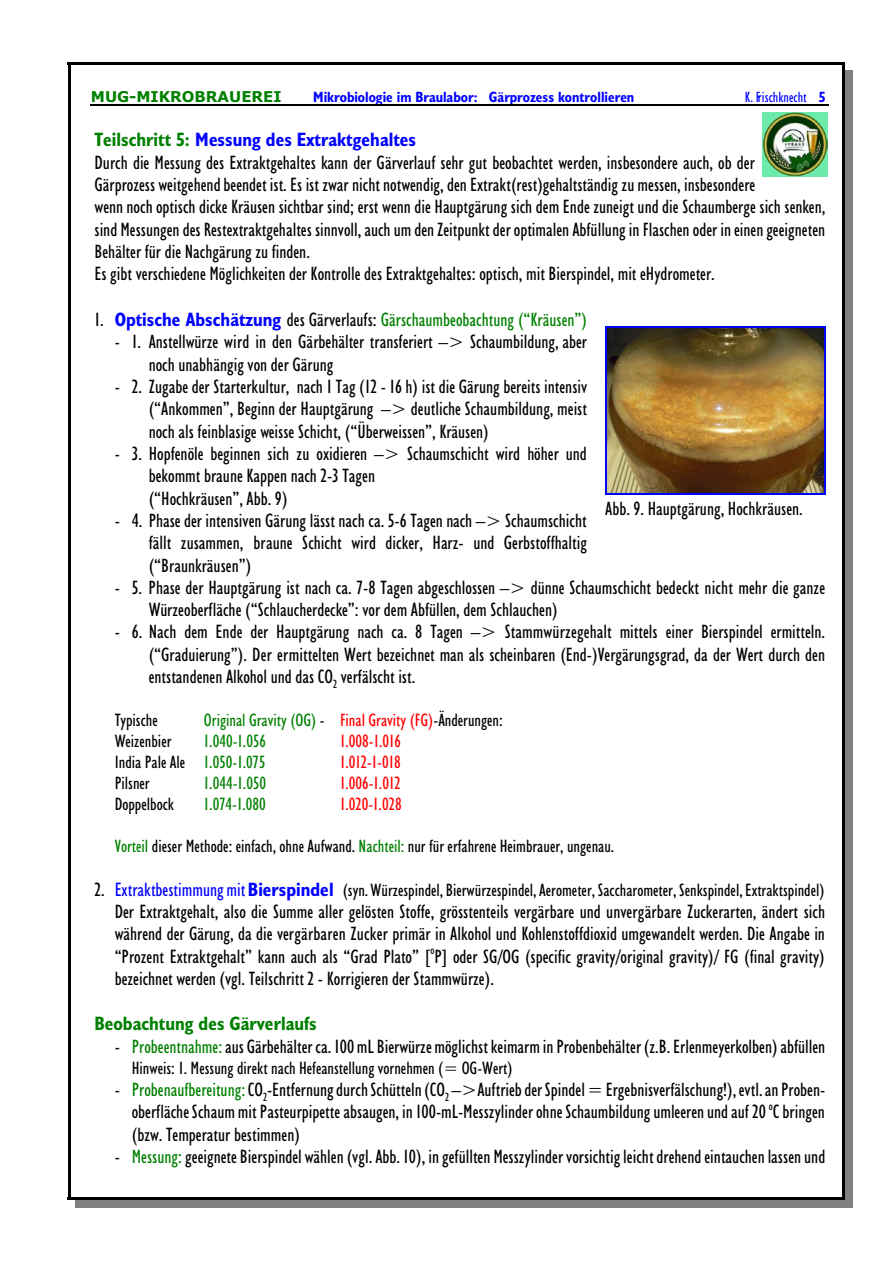
<style>
.page{position:relative;width:893px;height:1263px;background:#fff}
.page>*{position:absolute;margin:0;border:0;box-sizing:border-box;transform-origin:0 0}
.t1{font:condensed 19.5px/22.4px "Humanist 521 BT";color:#000;text-align:justify}
.t2{font:condensed 19.5px "Humanist 521 BT";color:#008000}
.t3{font:700 condensed 19.5px "Humanist 521 BT";color:#008000}
.t4{font:condensed 18px "Humanist 521 BT";color:#000}
.t5{font:italic condensed 18px "Humanist 521 BT";color:#000}
.t6{font:italic condensed 18px "Humanist 521 BT";color:#008000}
.t7{font:condensed 18px "Humanist 521 BT";color:#f00}
.t8{font:condensed 18px "Humanist 521 BT";color:#008000}
.t9{font:700 condensed 15px "Humanist 521 BT";color:#00f}
.t10{font:700 15px "Verdana";color:#008000}
.t11{font:condensed 15px "Humanist 521 BT";color:#00f}
.s1{font-weight:700}
.s2{font-weight:700;color:#008000}
.s3{font-weight:700;color:#00f}
.s4{color:#000}
.s5{color:#f00}
.s6{color:#008000}
.s7{font-size:19.5px}
.s8{font-size:19.5px;color:#00f}
.s9{font-weight:700;font-size:19.5px;color:#00f}
</style>
<div class="page">
<hr style="left:68px;top:62px;width:3px;height:1138px;background:#000">
<hr style="left:842px;top:62px;width:3px;height:1138px;background:#000">
<hr style="left:68px;top:62px;width:777px;height:3px;background:#000">
<hr style="left:68px;top:1197px;width:777px;height:3px;background:#000">
<div style="left:845px;top:70px;width:8px;height:1138px;background:#808080"></div>
<div style="left:76px;top:1200px;width:777px;height:8px;background:#808080"></div>
<hr style="left:90px;top:105px;width:739px;height:1px;background:#000">
<img style="left:607px;top:328px;width:217px;height:165px">
<hr style="left:605px;top:327px;width:1px;height:167px;background:#00f">
<hr style="left:824px;top:327px;width:1px;height:167px;background:#00f">
<hr style="left:605px;top:327px;width:220px;height:1px;background:#00f">
<hr style="left:605px;top:493px;width:220px;height:1px;background:#00f">
<img style="left:762px;top:113px;width:65px;height:64px">
<p class="t10" style="left:91px;top:90px;width:192px">MUG-MIKROBRAUEREI</p>
<p class="t9" style="left:313px;top:90px;width:323px">Mikrobiologie im Braulabor: Gärprozess kontrollieren</p>
<p class="t11" style="left:745px;top:90px;width:82px">K. Frischknecht <span class="s1">5</span></p>
<p class="t1" style="left:94px;top:130px;width:732px;text-align:left"><span class="s2">Teilschritt 5:</span> <span class="s3">Messung des Extraktgehaltes<br></span>Durch die Messung des Extraktgehaltes kann der Gärverlauf sehr gut beobachtet werden, insbesondere auch, ob der<br>Gärprozess weitgehend beendet ist. Es ist zwar nicht notwendig, den Extrakt(rest)gehaltständig zu messen, insbesondere<br>wenn noch optisch dicke Kräusen sichtbar sind; erst wenn die Hauptgärung sich dem Ende zuneigt und die Schaumberge sich senken, sind Messungen des Restextraktgehaltes sinnvoll, auch um den Zeitpunkt der optimalen Abfüllung in Flaschen oder in einen geeigneten Behälter für die Nachgärung zu finden.<br>Es gibt verschiedene Möglichkeiten der Kontrolle des Extraktgehaltes: optisch, mit Bierspindel, mit eHydrometer.</p>
<p class="t2" style="left:94px;top:311px;width:494px"><span class="s4">1.</span> <span class="s3">Optische Abschätzung</span> <span class="s4">des Gärverlaufs:</span> Gärschaumbeobachtung (“Kräusen”)</p>
<p class="t1" style="left:149px;top:332px;width:440px;text-indent:-34px">- 1. Anstellwürze wird in den Gärbehälter transferiert –&gt; Schaumbildung, aber noch unabhängig von der Gärung</p>
<p class="t1" style="left:149px;top:377px;width:440px;text-indent:-34px">- 2. Zugabe der Starterkultur, nach 1 Tag (12 - 16 h) ist die Gärung bereits intensiv (“Ankommen”, Beginn der Hauptgärung –&gt; deutliche Schaumbildung, meist noch als feinblasige weisse Schicht, (“Überweissen”, Kräusen)</p>
<p class="t1" style="left:149px;top:444px;width:440px;text-align:left;text-indent:-34px">- 3. Hopfenöle beginnen sich zu oxidieren –&gt; Schaumschicht wird höher und bekommt braune Kappen nach 2-3 Tagen<br>(“Hochkräusen”, Abb. 9)</p>
<p class="t1" style="left:149px;top:511px;width:440px;text-indent:-34px">- 4. Phase der intensiven Gärung lässt nach ca. 5-6 Tagen nach –&gt; Schaumschicht fällt zusammen, braune Schicht wird dicker, Harz- und Gerbstoffhaltig (“Braunkräusen”)</p>
<p class="t1" style="left:149px;top:577px;width:678px;text-indent:-34px">- 5. Phase der Hauptgärung ist nach ca. 7-8 Tagen abgeschlossen –&gt; dünne Schaumschicht bedeckt nicht mehr die ganze<br>Würzeoberfläche (“Schlaucherdecke”: vor dem Abfüllen, dem Schlauchen)</p>
<p class="t1" style="left:149px;top:622px;width:678px;text-indent:-34px">- 6. Nach dem Ende der Hauptgärung nach ca. 8 Tagen –&gt; Stammwürzegehalt mittels einer Bierspindel ermitteln. (“Graduierung”). Der ermittelten Wert bezeichnet man als scheinbaren (End-)Vergärungsgrad, da der Wert durch den entstandenen Alkohol und das CO<sub>2</sub> verfälscht ist.</p>
<p class="t5" style="left:115px;top:713px;width:45px">Typische</p>
<p class="t6" style="left:204px;top:713px;width:300px">Original Gravity (OG) <span class="s4">-</span> <span class="s5">Final Gravity (FG)</span><span class="s4">-Änderungen:</span></p>
<p class="t4" style="left:115px;top:734px;width:58px">Weizenbier</p>
<p class="t8" style="left:204px;top:734px;width:64px">1.040-1.056</p>
<p class="t7" style="left:340px;top:734px;width:62px">1.008-1.016</p>
<p class="t4" style="left:115px;top:754px;width:152px">India Pale Ale <span class="s6">1.050-1.075</span></p>
<p class="t7" style="left:340px;top:754px;width:62px">1.012-1-018</p>
<p class="t4" style="left:115px;top:775px;width:37px">Pilsner</p>
<p class="t8" style="left:204px;top:775px;width:64px">1.044-1.050</p>
<p class="t7" style="left:340px;top:775px;width:62px">1.006-1.012</p>
<p class="t4" style="left:115px;top:796px;width:61px">Doppelbock</p>
<p class="t8" style="left:204px;top:796px;width:63px">1.074-1.080</p>
<p class="t7" style="left:340px;top:796px;width:63px">1.020-1.028</p>
<p class="t4" style="left:115px;top:838px;width:501px"><span class="s6">Vorteil</span> dieser Methode: einfach, ohne Aufwand. <span class="s6">Nachteil:</span> nur für erfahrene Heimbrauer, ungenau.</p>
<p class="t4" style="left:94px;top:882px;width:732px"><span class="s7">2.</span> <span class="s8">Extraktbestimmung mit</span> <span class="s9">Bierspindel</span> (syn. Würzespindel, Bierwürzespindel, Aerometer, Saccharometer, Senkspindel, Extraktspindel)</p>
<p class="t1" style="left:115px;top:902px;width:712px">Der Extraktgehalt, also die Summe aller gelösten Stoffe, grösstenteils vergärbare und unvergärbare Zuckerarten, ändert sich während der Gärung, da die vergärbaren Zucker primär in Alkohol und Kohlenstoffdioxid umgewandelt werden. Die Angabe in “Prozent Extraktgehalt” kann auch als “Grad Plato” [<sup>o</sup>P] oder SG/OG (specific gravity/original gravity)/ FG (final gravity) bezeichnet werden (vgl. Teilschritt 2 - Korrigieren der Stammwürze).</p>
<p class="t3" style="left:95px;top:1016px;width:224px">Beobachtung des Gärverlaufs</p>
<p class="t1" style="left:115px;top:1036px;width:712px">- <span class="s6">Probeentnahme:</span> aus Gärbehälter ca. 100 mL Bierwürze möglichst keimarm in Probenbehälter (z.B. Erlenmeyerkolben) abfüllen</p>
<p class="t5" style="left:132px;top:1060px;width:382px">Hinweis: 1. Messung direkt nach Hefeanstellung vornehmen (= OG-Wert)</p>
<p class="t1" style="left:132px;top:1080px;width:695px;text-indent:-17px">- <span class="s6">Probenaufbereitung:</span> CO<sub>2</sub>-Entfernung durch Schütteln (CO<sub>2</sub> –&gt;Auftrieb der Spindel = Ergebnisverfälschung!), evtl. an Proben&shy;oberfläche Schaum mit Pasteurpipette absaugen, in 100-mL-Messzylinder ohne Schaumbildung umleeren und auf 20 <sup>o</sup>C bringen (bzw. Temperatur bestimmen)</p>
<p class="t1" style="left:115px;top:1147px;width:712px">- <span class="s6">Messung:</span> geeignete Bierspindel wählen (vgl. Abb. 10), in gefüllten Messzylinder vorsichtig leicht drehend eintauchen lassen und</p>
<p class="t1" style="left:605px;top:499px;width:199px">Abb. 9. Hauptgärung, Hochkräusen.</p>
</div>
